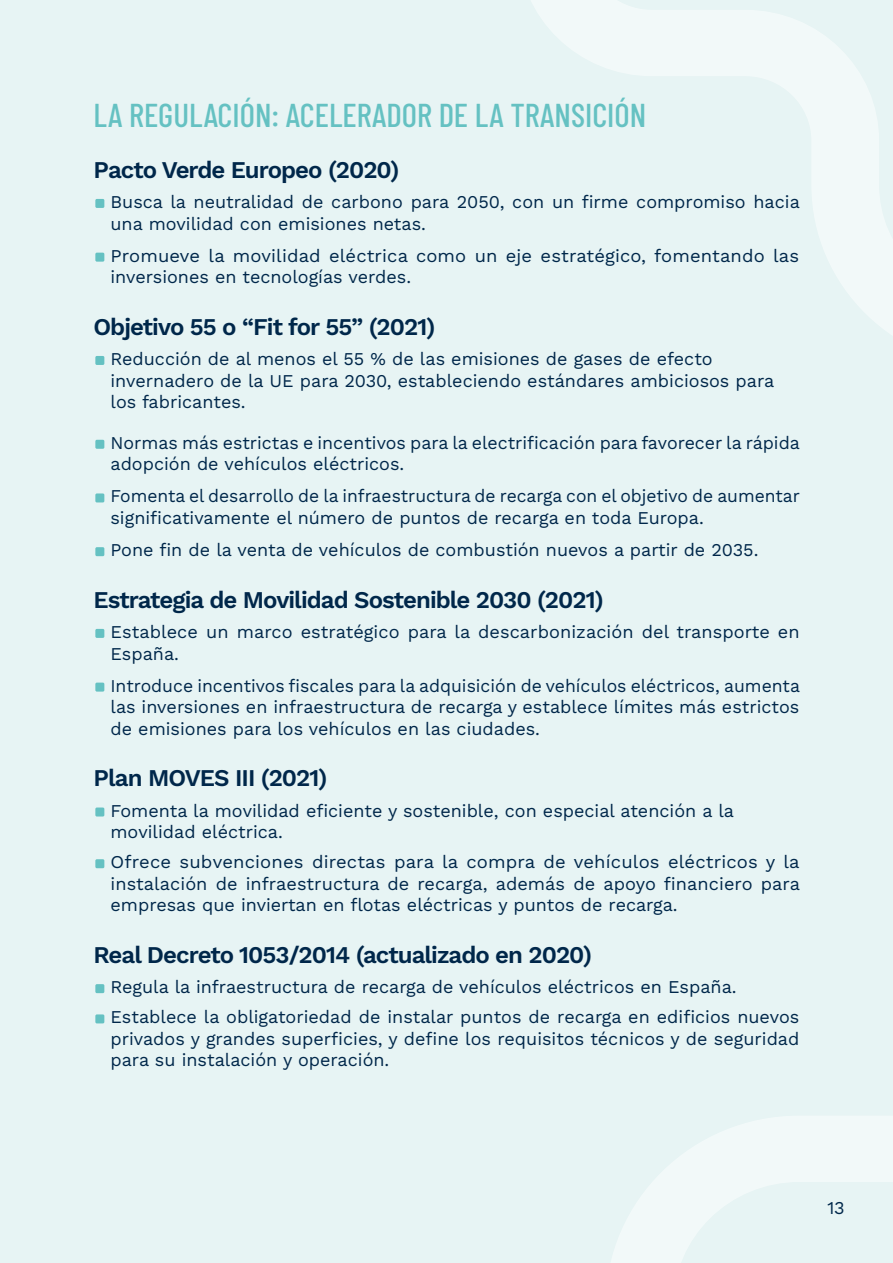
<style>
.page{position:relative;width:893px;height:1263px;background:#e7f4f4}
.page>*{position:absolute;margin:0;border:0;box-sizing:border-box;transform-origin:0 0}
.t1{font:500 33px "Barlow Condensed";color:#65c1c2}
.t2{font:600 24px "Work Sans";letter-spacing:-.04em;color:#00274a}
.t3{font:18px/21.6px "Work Sans";color:#00274a}
</style>
<div class="page">
<svg style="left:96px;top:0;width:797px;height:364px"></svg>
<svg style="left:611px;top:1116px;width:282px;height:147px"></svg>
<div style="left:95px;top:199px;width:9px;height:9px;background:#65c1c2;border-radius:2px"></div>
<div style="left:95px;top:253px;width:9px;height:9px;background:#65c1c2;border-radius:2px"></div>
<div style="left:95px;top:356px;width:9px;height:9px;background:#65c1c2;border-radius:2px"></div>
<div style="left:95px;top:440px;width:9px;height:9px;background:#65c1c2;border-radius:2px"></div>
<div style="left:95px;top:493px;width:9px;height:9px;background:#65c1c2;border-radius:2px"></div>
<div style="left:95px;top:547px;width:9px;height:9px;background:#65c1c2;border-radius:2px"></div>
<div style="left:95px;top:629px;width:9px;height:9px;background:#65c1c2;border-radius:2px"></div>
<div style="left:95px;top:683px;width:9px;height:9px;background:#65c1c2;border-radius:2px"></div>
<div style="left:95px;top:807px;width:9px;height:9px;background:#65c1c2;border-radius:2px"></div>
<div style="left:95px;top:859px;width:9px;height:9px;background:#65c1c2;border-radius:2px"></div>
<div style="left:95px;top:984px;width:9px;height:9px;background:#65c1c2;border-radius:2px"></div>
<div style="left:95px;top:1014px;width:9px;height:9px;background:#65c1c2;border-radius:2px"></div>
<h1 class="t1" style="left:94px;top:91px;width:554px">LA REGULACIÓN: ACELERADOR DE LA TRANSICIÓN</h1>
<h2 class="t2" style="left:94px;top:151px;width:307px">Pacto Verde Europeo (2020)</h2>
<p class="t3" style="left:110px;top:190px;width:691px">Busca la neutralidad de carbono para 2050, con un firme compromiso hacia una movilidad con emisiones netas.</p>
<p class="t3" style="left:110px;top:244px;width:690px">Promueve la movilidad eléctrica como un eje estratégico, fomentando las inversiones en tecnologías verdes.</p>
<h2 class="t2" style="left:94px;top:308px;width:343px">Objetivo 55 o “Fit for 55” (2021)</h2>
<p class="t3" style="left:110px;top:347px;width:665px">Reducción de al menos el 55 % de las emisiones de gases de efecto invernadero de la UE para 2030, estableciendo estándares ambiciosos para los fabricantes.</p>
<p class="t3" style="left:110px;top:431px;width:691px">Normas más estrictas e incentivos para la electrificación para favorecer la rápida adopción de vehículos eléctricos.</p>
<p class="t3" style="left:110px;top:485px;width:691px">Fomenta el desarrollo de la infraestructura de recarga con el objetivo de aumentar significativamente el número de puntos de recarga en toda Europa.</p>
<p class="t3" style="left:110px;top:538px;width:650px">Pone fin de la venta de vehículos de combustión nuevos a partir de 2035.</p>
<h2 class="t2" style="left:94px;top:581px;width:512px">Estrategia de Movilidad Sostenible 2030 (2021)</h2>
<p class="t3" style="left:110px;top:620px;width:691px">Establece un marco estratégico para la descarbonización del transporte en<br>España.</p>
<p class="t3" style="left:110px;top:674px;width:691px;text-align:justify">Introduce incentivos fiscales para la adquisición de vehículos eléctricos, aumenta las inversiones en infraestructura de recarga y establece límites más estrictos de emisiones para los vehículos en las ciudades.</p>
<h2 class="t2" style="left:94px;top:760px;width:235px">Plan MOVES III (2021)</h2>
<p class="t3" style="left:110px;top:799px;width:625px">Fomenta la movilidad eficiente y sostenible, con especial atención a la movilidad eléctrica.</p>
<p class="t3" style="left:110px;top:850px;width:691px;text-align:justify">Ofrece subvenciones directas para la compra de vehículos eléctricos y la instalación de infraestructura de recarga, además de apoyo financiero para empresas que inviertan en flotas eléctricas y puntos de recarga.</p>
<h2 class="t2" style="left:94px;top:937px;width:500px">Real Decreto 1053/2014 (actualizado en 2020)</h2>
<p class="t3" style="left:110px;top:971px;width:690px;line-height:30.2px">Regula la infraestructura de recarga de vehículos eléctricos en España.<br>Establece la obligatoriedad de instalar puntos de recarga en edificios nuevos</p>
<p class="t3" style="left:110px;top:1027px;width:690px">privados y grandes superficies, y define los requisitos técnicos y de seguridad para su instalación y operación.</p>
<p class="t3" style="left:827px;top:1196px;width:19px">13</p>
</div>
